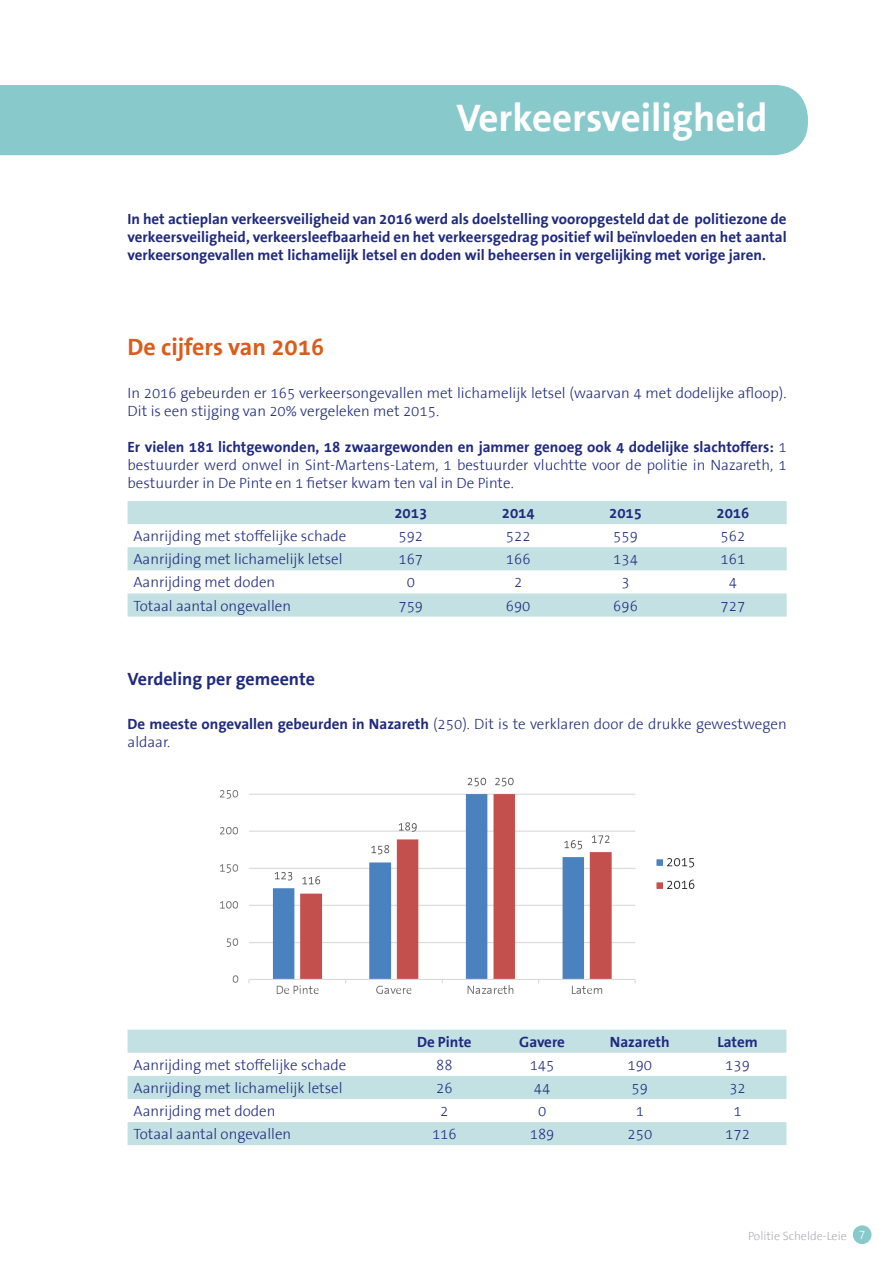
<style>
.page{position:relative;width:893px;height:1263px;background:#fff}
.page>*{position:absolute;margin:0;border:0;box-sizing:border-box;transform-origin:0 0}
.t1{font:700 39px "The Sans TTB5 Plain";color:#fff}
.t2{font:700 24px "The Sans TTB5 Plain";color:#db5c1c}
.t3{font:700 18px "The Sans TTB5 Plain";color:#202a7e}
.t4{font:300 15px/18px "The Sans TTB3";color:#202a7e}
.t5{font:700 15px/18px "The Sans TTB5 Plain";color:#202a7e;text-align:justify}
.t6{font:300 12px "The Sans TTB3";color:#adaeb2}
.s1{font-family:"The Sans TTB3";font-weight:300}
.s2{font-family:"The Sans TTB5 Plain";font-weight:700}
.s3{color:#fff}
</style>
<div class="page">
<div style="left:0;top:85px;width:808px;height:70px;background:#88c9cc"></div>
<div style="left:853px;top:1225px;width:18px;height:19px;background:#88c9cc;border-radius:50%"></div>
<svg style="left:128px;top:501px;width:659px;height:115px;fill:#c3e1e3"></svg>
<img style="left:221px;top:777px;width:474px;height:217px">
<svg style="left:128px;top:1030px;width:658px;height:115px;fill:#c3e1e3"></svg>
<h1 class="t1" style="left:456px;top:97px;width:313px">Verkeersveiligheid</h1>
<p class="t5" style="left:128px;top:210px;width:661px">In het actieplan verkeersveiligheid van 2016 werd als doelstelling vooropgesteld dat de politiezone de verkeersveiligheid, verkeersleefbaarheid en het verkeersgedrag positief wil beïnvloeden en het aantal verkeersongevallen met lichamelijk letsel en doden wil beheersen in vergelijking met vorige jaren.</p>
<h2 class="t2" style="left:128px;top:334px;width:198px">De cijfers van 2016</h2>
<p class="t4" style="left:128px;top:385px;width:660px">In 2016 gebeurden er 165 verkeersongevallen met lichamelijk letsel (waarvan 4 met dodelijke afloop).<br>Dit is een stijging van 20% vergeleken met 2015.</p>
<p class="t5" style="left:128px;top:439px;width:661px">Er vielen 181 lichtgewonden, 18 zwaargewonden en jammer genoeg ook 4 dodelijke slachtoffers: <span class="s1">1</span></p>
<p class="t4" style="left:128px;top:457px;width:660px">bestuurder werd onwel in Sint-Martens-Latem, 1 bestuurder vluchtte voor de politie in Nazareth, 1 bestuurder in De Pinte en 1 fietser kwam ten val in De Pinte.</p>
<p class="t5" style="left:394px;top:505px;width:34px">2013</p>
<p class="t5" style="left:502px;top:505px;width:34px">2014</p>
<p class="t5" style="left:609px;top:505px;width:34px">2015</p>
<p class="t5" style="left:716px;top:505px;width:34px">2016</p>
<p class="t4" style="left:134px;top:528px;width:214px">Aanrijding met stoffelijke schade</p>
<p class="t4" style="left:398px;top:528px;width:26px">592</p>
<p class="t4" style="left:506px;top:528px;width:26px">522</p>
<p class="t4" style="left:613px;top:528px;width:26px">559</p>
<p class="t4" style="left:721px;top:528px;width:26px">562</p>
<p class="t4" style="left:134px;top:551px;width:211px">Aanrijding met lichamelijk letsel</p>
<p class="t4" style="left:398px;top:551px;width:26px">167</p>
<p class="t4" style="left:506px;top:551px;width:26px">166</p>
<p class="t4" style="left:613px;top:551px;width:26px">134</p>
<p class="t4" style="left:721px;top:551px;width:26px">161</p>
<p class="t4" style="left:134px;top:574px;width:143px">Aanrijding met doden</p>
<p class="t4" style="left:407px;top:574px;width:10px">0</p>
<p class="t4" style="left:514px;top:574px;width:10px">2</p>
<p class="t4" style="left:621px;top:574px;width:10px">3</p>
<p class="t4" style="left:729px;top:574px;width:10px">4</p>
<p class="t4" style="left:133px;top:597px;width:159px">Totaal aantal ongevallen</p>
<p class="t4" style="left:398px;top:597px;width:26px">759</p>
<p class="t4" style="left:506px;top:597px;width:26px">690</p>
<p class="t4" style="left:613px;top:597px;width:26px">696</p>
<p class="t4" style="left:720px;top:597px;width:26px">727</p>
<p class="t3" style="left:128px;top:670px;width:189px">Verdeling per gemeente</p>
<p class="t4" style="left:128px;top:715px;width:661px"><span class="s2">De meeste ongevallen gebeurden in Nazareth</span> (250). Dit is te verklaren door de drukke gewestwegen aldaar.</p>
<p class="t5" style="left:417px;top:1033px;width:56px">De Pinte</p>
<p class="t5" style="left:519px;top:1033px;width:47px">Gavere</p>
<p class="t5" style="left:610px;top:1033px;width:61px">Nazareth</p>
<p class="t5" style="left:717px;top:1033px;width:42px">Latem</p>
<p class="t4" style="left:134px;top:1056px;width:214px">Aanrijding met stoffelijke schade</p>
<p class="t4" style="left:436px;top:1056px;width:18px">88</p>
<p class="t4" style="left:530px;top:1056px;width:26px">145</p>
<p class="t4" style="left:627px;top:1056px;width:26px">190</p>
<p class="t4" style="left:725px;top:1056px;width:26px">139</p>
<p class="t4" style="left:134px;top:1079px;width:211px">Aanrijding met lichamelijk letsel</p>
<p class="t4" style="left:436px;top:1079px;width:18px">26</p>
<p class="t4" style="left:534px;top:1079px;width:18px">44</p>
<p class="t4" style="left:632px;top:1079px;width:18px">59</p>
<p class="t4" style="left:729px;top:1079px;width:18px">32</p>
<p class="t4" style="left:134px;top:1102px;width:143px">Aanrijding met doden</p>
<p class="t4" style="left:440px;top:1102px;width:10px">2</p>
<p class="t4" style="left:538px;top:1102px;width:10px">0</p>
<p class="t4" style="left:636px;top:1102px;width:10px">1</p>
<p class="t4" style="left:733px;top:1102px;width:10px">1</p>
<p class="t4" style="left:134px;top:1126px;width:159px">Totaal aantal ongevallen</p>
<p class="t4" style="left:432px;top:1126px;width:26px">116</p>
<p class="t4" style="left:530px;top:1126px;width:26px">189</p>
<p class="t4" style="left:627px;top:1126px;width:26px">250</p>
<p class="t4" style="left:725px;top:1126px;width:26px">172</p>
<p class="t6" style="left:748px;top:1229px;width:119px">Politie Schelde-Leie <span class="s3">7</span></p>
</div>
